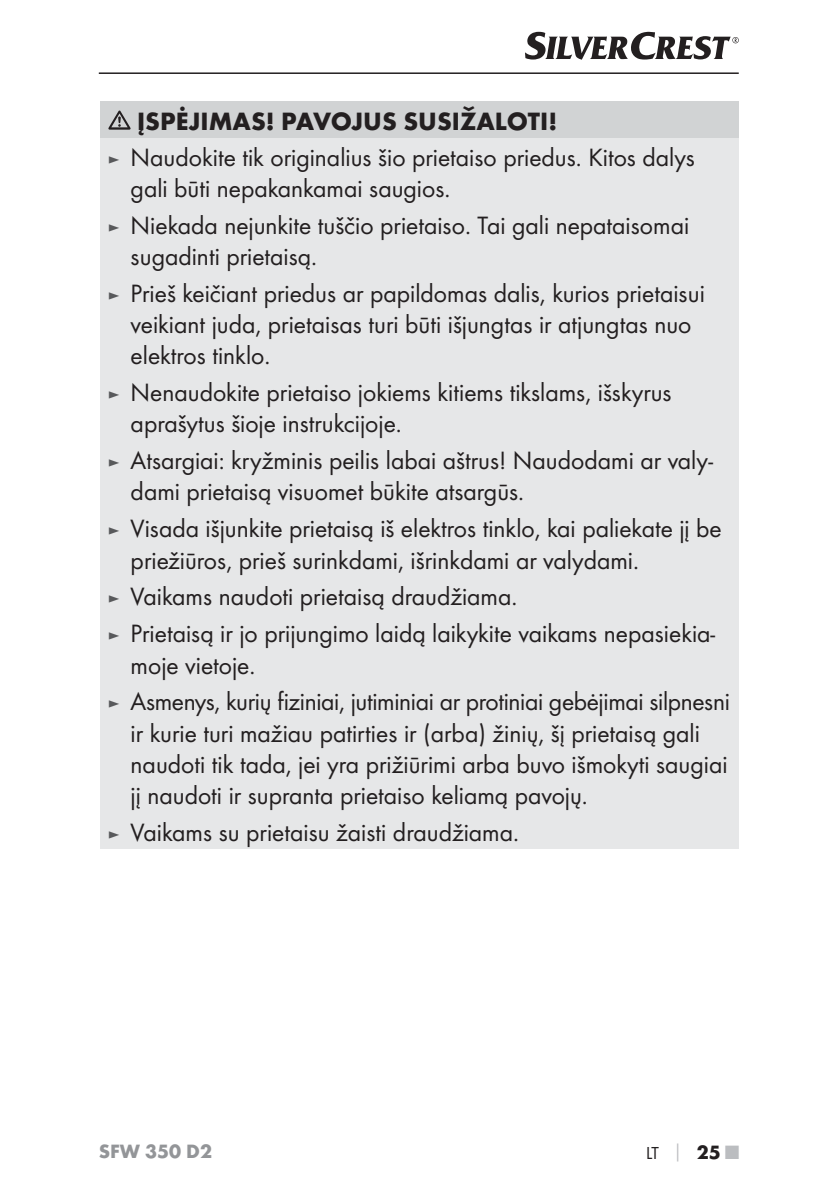
<style>
.page{position:relative;width:839px;height:1190px;background:#fff}
.page>*{position:absolute;margin:0;border:0;box-sizing:border-box;transform-origin:0 0}
.t1{font:26px/31.2px "Futura Boo";color:#231f20}
.t2{font:700 26px "Futura";color:#231f20}
.t3{font:700 20px "Futura";color:#939598}
.t4{font:18px "Futura Boo";color:#231f20}
.s1{font-size:18px;color:#58595b}
.s2{font-family:"Futura";font-weight:700;color:#bbbdc0}
.s3{font-family:"Futura";font-weight:700;font-size:20px}
.s4{font-family:"Futura";font-weight:700;font-size:20px;color:#bbbdc0}
</style>
<div class="page">
<hr style="left:99px;top:72px;width:639px;height:2px;background:#231f20">
<svg style="left:525px;top:32px;width:213px;height:28px"></svg>
<div style="left:100px;top:102px;width:638px;height:36px;background:#d1d3d4"></div>
<div style="left:100px;top:138px;width:638px;height:711px;background:#e6e7e8"></div>
<svg style="left:108px;top:111px;width:22px;height:19px"></svg>
<p class="t2" style="left:137px;top:111px;width:421px">ĮSPĖJIMAS! PAVOJUS SUSIŽALOTI!</p>
<p class="t1" style="left:131px;top:143px;width:565px;text-indent:-23px"><span class="s1">►</span> Naudokite tik originalius šio prietaiso priedus. Kitos dalys gali būti nepakankamai saugios.</p>
<p class="t1" style="left:131px;top:211px;width:559px;text-indent:-23px"><span class="s1">►</span> Niekada nejunkite tuščio prietaiso. Tai gali nepataisomai sugadinti prietaisą.</p>
<p class="t1" style="left:131px;top:279px;width:575px;text-indent:-23px"><span class="s1">►</span> Prieš keičiant priedus ar papildomas dalis, kurios prietaisui veikiant juda, prietaisas turi būti išjungtas ir atjungtas nuo elektros tinklo.</p>
<p class="t1" style="left:131px;top:378px;width:542px;text-indent:-23px"><span class="s1">►</span> Nenaudokite prietaiso jokiems kitiems tikslams, išskyrus aprašytus šioje instrukcijoje.</p>
<p class="t1" style="left:131px;top:446px;width:583px;text-indent:-23px"><span class="s1">►</span> Atsargiai: kryžminis peilis labai aštrus! Naudodami ar valy&shy;dami prietaisą visuomet būkite atsargūs.</p>
<p class="t1" style="left:131px;top:514px;width:592px;text-indent:-23px"><span class="s1">►</span> Visada išjunkite prietaisą iš elektros tinklo, kai paliekate jį be priežiūros, prieš surinkdami, išrinkdami ar valydami.</p>
<p class="t1" style="left:108px;top:580px;width:608px;line-height:36.8px"><span class="s1">►</span> Vaikams naudoti prietaisą draudžiama.<br><span class="s1">►</span> Prietaisą ir jo prijungimo laidą laikykite vaikams nepasiekia-</p>
<p class="t1" style="left:108px;top:648px;width:623px;line-height:36.8px;text-indent:23px">moje vietoje.<br><span class="s1">►</span> Asmenys, kurių fiziniai, jutiminiai ar protiniai gebėjimai silpnesni</p>
<p class="t1" style="left:131px;top:718px;width:598px">ir kurie turi mažiau patirties ir (arba) žinių, šį prietaisą gali naudoti tik tada, jei yra prižiūrimi arba buvo išmokyti saugiai jį naudoti ir supranta prietaiso keliamą pavojų.</p>
<p class="t1" style="left:108px;top:818px;width:412px"><span class="s1">►</span> Vaikams su prietaisu žaisti draudžiama.</p>
<p class="t3" style="left:99px;top:1143px;width:115px">SFW 350 D2</p>
<p class="t4" style="left:645px;top:1145px;width:94px">LT <span class="s2">│</span> <span class="s3">25</span> <span class="s4">■</span></p>
</div>
